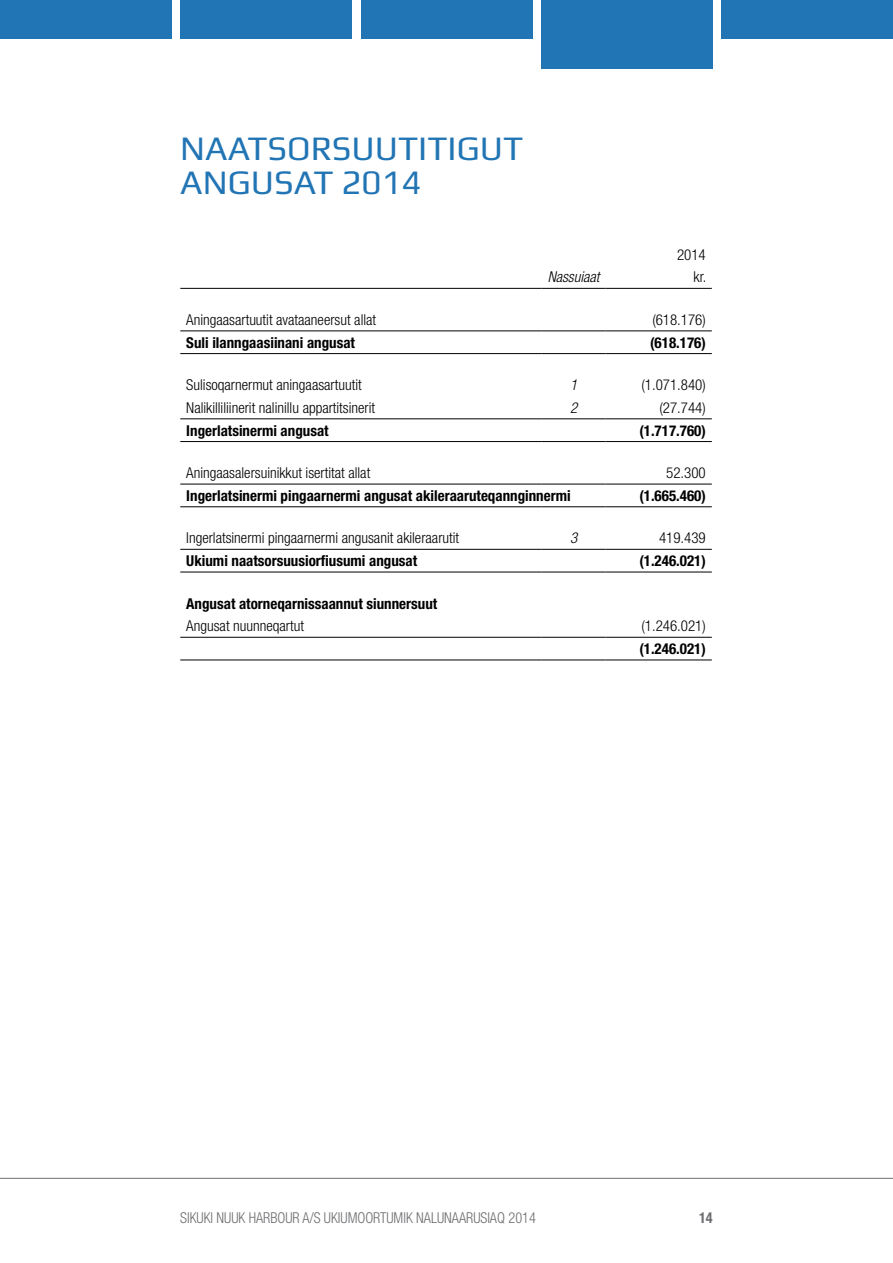
<style>
.page{position:relative;width:893px;height:1263px;background:#fff}
.page>*{position:absolute;margin:0;border:0;box-sizing:border-box;transform-origin:0 0}
.t1{font:34.5px/34.5px "Play";color:#2275b4}
.t2{font:300 condensed 15px "Helvetica Neue LT Std";color:#000}
.t3{font:700 condensed 15px "Helvetica Neue LT Std";color:#000}
.t4{font:300 condensed 15px "Helvetica Neue LT Std";color:#6d6e71;scale:.95 1}
.t5{font:italic 300 condensed 15px "Helvetica Neue LT Std";color:#000}
.t6{font:700 condensed 15px "Helvetica Neue LT Std";color:#6d6e71;scale:.95 1}
</style>
<div class="page">
<div style="left:0;top:0;width:172px;height:38px;background:#2275b4"></div>
<div style="left:180px;top:0;width:172px;height:38px;background:#2275b4"></div>
<div style="left:361px;top:0;width:171px;height:38px;background:#2275b4"></div>
<div style="left:541px;top:0;width:172px;height:68px;background:#2275b4"></div>
<div style="left:721px;top:0;width:172px;height:38px;background:#2275b4"></div>
<hr style="left:180px;top:353px;width:362px;height:1px;background:#000">
<hr style="left:542px;top:353px;width:63px;height:1px;background:#000">
<hr style="left:605px;top:353px;width:107px;height:1px;background:#000">
<hr style="left:180px;top:288px;width:362px;height:1px;background:#000">
<hr style="left:542px;top:288px;width:63px;height:1px;background:#000">
<hr style="left:605px;top:288px;width:107px;height:1px;background:#000">
<hr style="left:180px;top:506px;width:362px;height:1px;background:#000">
<hr style="left:542px;top:506px;width:63px;height:1px;background:#000">
<hr style="left:605px;top:506px;width:107px;height:1px;background:#000">
<hr style="left:180px;top:660px;width:362px;height:1px;background:#000">
<hr style="left:542px;top:660px;width:63px;height:1px;background:#000">
<hr style="left:605px;top:660px;width:107px;height:1px;background:#000">
<hr style="left:180px;top:637px;width:362px;height:1px;background:#000">
<hr style="left:542px;top:637px;width:63px;height:1px;background:#000">
<hr style="left:605px;top:637px;width:107px;height:1px;background:#000">
<hr style="left:180px;top:572px;width:362px;height:1px;background:#000">
<hr style="left:542px;top:572px;width:63px;height:1px;background:#000">
<hr style="left:605px;top:572px;width:107px;height:1px;background:#000">
<hr style="left:180px;top:484px;width:362px;height:1px;background:#000">
<hr style="left:542px;top:484px;width:63px;height:1px;background:#000">
<hr style="left:605px;top:484px;width:107px;height:1px;background:#000">
<hr style="left:180px;top:418px;width:362px;height:1px;background:#000">
<hr style="left:542px;top:418px;width:63px;height:1px;background:#000">
<hr style="left:605px;top:418px;width:107px;height:1px;background:#000">
<hr style="left:180px;top:441px;width:362px;height:1px;background:#000">
<hr style="left:542px;top:441px;width:63px;height:1px;background:#000">
<hr style="left:605px;top:441px;width:107px;height:1px;background:#000">
<hr style="left:180px;top:549px;width:362px;height:1px;background:#000">
<hr style="left:542px;top:549px;width:63px;height:1px;background:#000">
<hr style="left:605px;top:549px;width:107px;height:1px;background:#000">
<hr style="left:180px;top:330px;width:362px;height:1px;background:#000">
<hr style="left:542px;top:330px;width:63px;height:1px;background:#000">
<hr style="left:605px;top:330px;width:107px;height:1px;background:#000">
<hr style="left:0;top:1178px;width:893px;height:1px;background:#6d6e71">
<h1 class="t1" style="left:180px;top:130px;width:344px">NAATSORSUUTITIGUT<br>ANGUSAT 2014</h1>
<p class="t2" style="left:677px;top:246px;width:30px">2014</p>
<p class="t5" style="left:548px;top:268px;width:53px">Nassuiaat</p>
<p class="t2" style="left:694px;top:268px;width:14px">kr.</p>
<p class="t2" style="left:186px;top:311px;width:191px">Aningaasartuutit avataaneersut allat</p>
<p class="t2" style="left:652px;top:311px;width:55px">(618.176)</p>
<p class="t3" style="left:186px;top:333px;width:170px">Suli ilanngaasiinani angusat</p>
<p class="t3" style="left:650px;top:333px;width:57px">(618.176)</p>
<p class="t2" style="left:186px;top:376px;width:177px">Sulisoqarnermut aningaasartuutit</p>
<p class="t5" style="left:570px;top:376px;width:9px">1</p>
<p class="t2" style="left:642px;top:376px;width:66px">(1.071.840)</p>
<p class="t2" style="left:186px;top:399px;width:190px">Nalikilliliinerit nalinillu appartitsinerit</p>
<p class="t5" style="left:570px;top:399px;width:9px">2</p>
<p class="t2" style="left:660px;top:399px;width:48px">(27.744)</p>
<p class="t3" style="left:186px;top:421px;width:144px">Ingerlatsinermi angusat</p>
<p class="t3" style="left:639px;top:421px;width:68px">(1.717.760)</p>
<p class="t2" style="left:186px;top:464px;width:185px">Aningaasalersuinikkut isertitat allat</p>
<p class="t2" style="left:666px;top:464px;width:41px">52.300</p>
<p class="t3" style="left:186px;top:486px;width:386px">Ingerlatsinermi pingaarnermi angusat akileraaruteqannginnermi</p>
<p class="t3" style="left:639px;top:486px;width:68px">(1.665.460)</p>
<p class="t2" style="left:186px;top:529px;width:274px">Ingerlatsinermi pingaarnermi angusanit akileraarutit</p>
<p class="t5" style="left:570px;top:529px;width:9px">3</p>
<p class="t2" style="left:659px;top:529px;width:48px">419.439</p>
<p class="t3" style="left:186px;top:552px;width:232px">Ukiumi naatsorsuusiorfiusumi angusat</p>
<p class="t3" style="left:639px;top:552px;width:68px">(1.246.021)</p>
<p class="t3" style="left:186px;top:594px;width:252px">Angusat atorneqarnissaannut siunnersuut</p>
<p class="t2" style="left:186px;top:617px;width:119px">Angusat nuunneqartut</p>
<p class="t2" style="left:642px;top:617px;width:66px">(1.246.021)</p>
<p class="t3" style="left:639px;top:640px;width:68px">(1.246.021)</p>
<p class="t4" style="left:180px;top:1209px;width:376px">SIKUKI NUUK HARBOUR A/S UKIUMOORTUMIK NALUNAARUSIAQ 2014</p>
<p class="t6" style="left:699px;top:1208px;width:16px">14</p>
</div>
